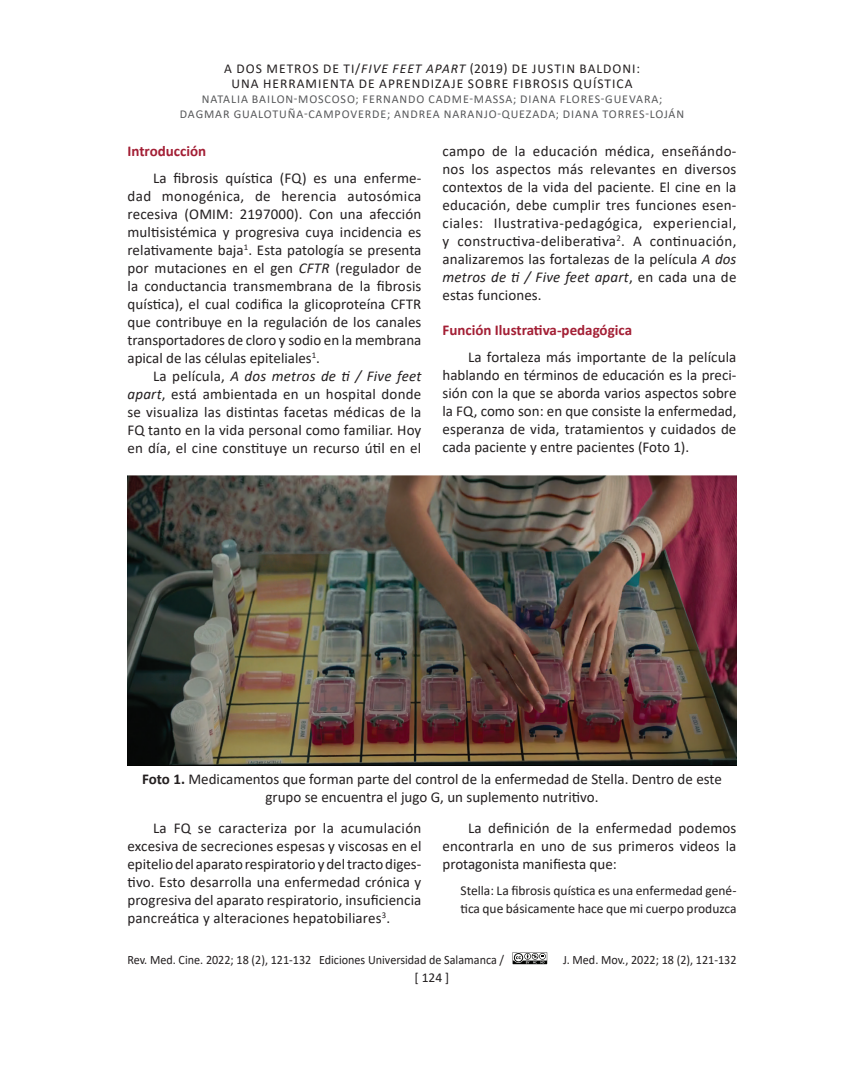
<style>
.page{position:relative;width:864px;height:1080px;background:#fff}
.page>*{position:absolute;margin:0;border:0;box-sizing:border-box;transform-origin:0 0}
.TX{font:15px/18px "Calibri";letter-spacing:.005em;color:#231f20;text-align:justify}
.FigureCaption{font:15px/18px "Calibri";color:#231f20;text-align:center}
.t1{font:700 15px "Calibri";color:#a31f35}
.EXT{font:13.5px/15px "Calibri";letter-spacing:.075em;color:#231f20;text-align:center}
.EXT-2{font:13.5px/18px "Calibri";color:#231f20}
.t2{font:12.75px "Calibri";color:#231f20;scale:.95 1}
.t3{font:12px/15px "Calibri";letter-spacing:.075em;color:#57585a;text-align:center}
.s1{font-style:italic}
.s2{font-weight:700}
</style>
<div class="page">
<svg style="left:513px;top:952px;width:34px;height:12px"></svg>
<img style="left:128px;top:476px;width:608px;height:290px">
<p class="EXT" style="left:224px;top:61px;width:417px">A DOS METROS DE TI/<span class="s1">FIVE FEET APART</span> (2019) DE JUSTIN BALDONI:<br>UNA HERRAMIENTA DE APRENDIZAJE SOBRE FIBROSIS QUÍSTICA</p>
<p class="t3" style="left:180px;top:92px;width:506px">NATALIA BAILON-MOSCOSO; FERNANDO CADME-MASSA; DIANA FLORES-GUEVARA;<br>DAGMAR GUALOTUÑA-CAMPOVERDE; ANDREA NARANJO-QUEZADA; DIANA TORRES-LOJÁN</p>
<h1 class="t1" style="left:128px;top:140px;width:80px">Introducción</h1>
<p class="TX" style="left:128px;top:168px;width:296px;text-indent:26px">La fibrosis quística (FQ) es una enferme&shy;dad monogénica, de herencia autosómica recesiva (OMIM: 2197000). Con una afección multisistémica y progresiva cuya incidencia es relativamente baja<sup>1</sup>. Esta patología se presenta por mutaciones en el gen <span class="s1">CFTR</span> (regulador de la conductancia transmembrana de la fibrosis quística), el cual codifica la glicoproteína CFTR que contribuye en la regulación de los canales transportadores de cloro y sodio en la membrana apical de las células epiteliales<sup>1</sup>.</p>
<p class="TX" style="left:128px;top:366px;width:296px;text-indent:26px">La película, <span class="s1">A dos metros de ti / Five feet apart</span>, está ambientada en un hospital donde se visualiza las distintas facetas médicas de la FQ tanto en la vida personal como familiar. Hoy en día, el cine constituye un recurso útil en el</p>
<p class="TX" style="left:442px;top:141px;width:296px">campo de la educación médica, enseñándo&shy;nos los aspectos más relevantes en diversos contextos de la vida del paciente. El cine en la educación, debe cumplir tres funciones esen&shy;ciales: Ilustrativa-pedagógica, experiencial, y constructiva-deliberativa<sup>2</sup>. A continuación, analizaremos las fortalezas de la película <span class="s1">A dos metros de ti / Five feet apart</span>, en cada una de estas funciones.</p>
<h1 class="t1" style="left:442px;top:319px;width:191px">Función Ilustrativa-pedagógica</h1>
<p class="TX" style="left:442px;top:348px;width:296px;text-indent:26px">La fortaleza más importante de la película hablando en términos de educación es la preci&shy;sión con la que se aborda varios aspectos sobre la FQ, como son: en que consiste la enfermedad, esperanza de vida, tratamientos y cuidados de cada paciente y entre pacientes (Foto 1).</p>
<p class="FigureCaption" style="left:142px;top:769px;width:581px"><span class="s2">Foto 1.</span> Medicamentos que forman parte del control de la enfermedad de Stella. Dentro de este grupo se encuentra el jugo G, un suplemento nutritivo.</p>
<p class="TX" style="left:128px;top:819px;width:296px;text-indent:26px">La FQ se caracteriza por la acumulación excesiva de secreciones espesas y viscosas en el epitelio del aparato respiratorio y del tracto diges&shy;tivo. Esto desarrolla una enfermedad crónica y progresiva del aparato respiratorio, insuficiencia pancreática y alteraciones hepatobiliares<sup>3</sup>.</p>
<p class="TX" style="left:442px;top:819px;width:296px;text-indent:26px">La definición de la enfermedad podemos encontrarla en uno de sus primeros videos la protagonista manifiesta que:</p>
<p class="EXT-2" style="left:460px;top:881px;width:278px">Stella: La fibrosis quística es una enfermedad gené&shy;tica que básicamente hace que mi cuerpo produzca</p>
<p class="t2" style="left:128px;top:951px;width:398px">Rev. Med. Cine. 2022; 18 (2), 121-132 Ediciones Universidad de Salamanca /</p>
<p class="t2" style="left:563px;top:951px;width:184px">J. Med. Mov., 2022; 18 (2), 121-132</p>
<p class="EXT-2" style="left:415px;top:968px;width:36px">[ 124 ]</p>
</div>
